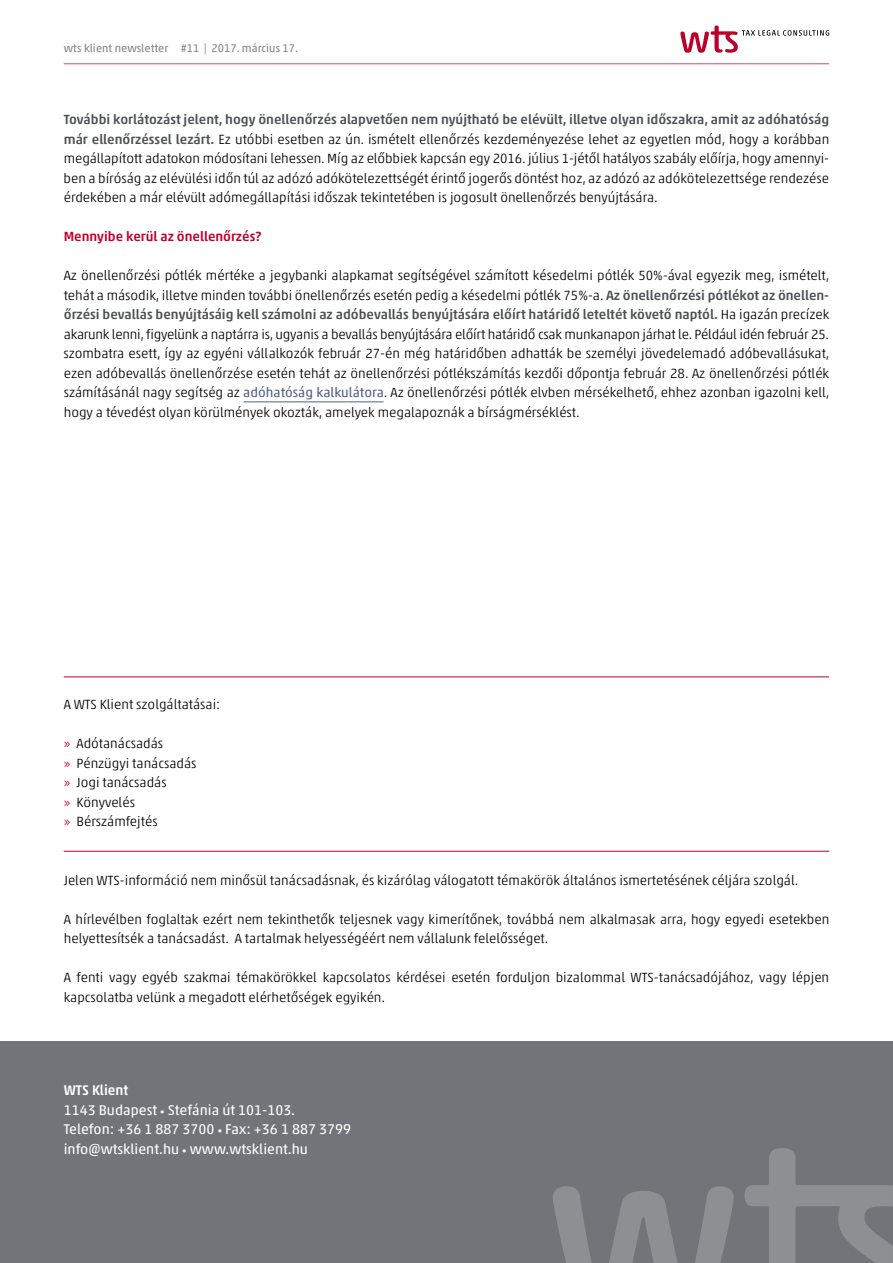
<style>
.page{position:relative;width:893px;height:1263px;background:#fff}
.page>*{position:absolute;margin:0;border:0;box-sizing:border-box;transform-origin:0 0}
.t1{font:14.25px/19.5px "Akko Pro";color:#fff}
.t2{font:300 13.5px/19.5px "Akko Pro";color:#000}
.t3{font:500 13.5px "Akko Pro";color:#be002d}
.t4{font:11.25px "Akko Pro";color:#838589}
.s1{font-weight:500;color:#4e5157}
.s2{font-weight:400;color:#516184}
.s3{color:#be002d}
.s4{font-weight:500}
.s5{font-size:9px}
.s6{font-family:"Akko Rounded Pro"}
</style>
<div class="page">
<hr style="left:64px;top:64px;width:765px;height:1px;background:#d24d6c">
<svg style="left:680px;top:26px;width:149px;height:27px"></svg>
<hr style="left:244px;top:401px;width:140px;height:1px;background:#516184">
<hr style="left:64px;top:851px;width:765px;height:1px;background:#be002d">
<hr style="left:64px;top:677px;width:765px;height:1px;background:#be002d">
<div style="left:0;top:1042px;width:893px;height:221px;background:#717479"></div>
<svg style="left:553px;top:1186px;width:181px;height:77px"></svg>
<svg style="left:744px;top:1148px;width:149px;height:115px"></svg>
<p class="t4" style="left:64px;top:42px;width:236px">wts klient newsletter #11 | 2017. március 17.</p>
<p class="t2" style="left:64px;top:109px;width:767px;text-align:justify"><span class="s1">További korlátozást jelent, hogy önellenőrzés alapvetően nem nyújtható be elévült, illetve olyan időszakra, amit az adóhatóság már ellenőrzéssel lezárt.</span> Ez utóbbi esetben az ún. ismételt ellenőrzés kezdeményezése lehet az egyetlen mód, hogy a korábban megállapított adatokon módosítani lehessen. Míg az előbbiek kapcsán egy 2016. július 1-jétől hatályos szabály előírja, hogy amennyi&shy;ben a bíróság az elévülési időn túl az adózó adókötelezettségét érintő jogerős döntést hoz, az adózó az adókötelezettsége rendezése érdekében a már elévült adómegállapítási időszak tekintetében is jogosult önellenőrzés benyújtására.</p>
<p class="t3" style="left:64px;top:228px;width:199px">Mennyibe kerül az önellenőrzés?</p>
<p class="t2" style="left:63px;top:265px;width:768px;text-align:justify">Az önellenőrzési pótlék mértéke a jegybanki alapkamat segítségével számított késedelmi pótlék 50%-ával egyezik meg, ismételt, tehát a második, illetve minden további önellenőrzés esetén pedig a késedelmi pótlék 75%-a. <span class="s1">Az önellenőrzési pótlékot az önellen&shy;őrzési bevallás benyújtásáig kell számolni az adóbevallás benyújtására előírt határidő leteltét követő naptól.</span> Ha igazán precízek akarunk lenni, figyelünk a naptárra is, ugyanis a bevallás benyújtására előírt határidő csak munkanapon járhat le. Például idén február 25. szombatra esett, így az egyéni vállalkozók február 27-én még határidőben adhatták be személyi jövedelemadó adóbevallásukat, ezen adóbevallás önellenőrzése esetén tehát az önellenőrzési pótlékszámítás kezdői dőpontja február 28. Az önellenőrzési pótlék számításánál nagy segítség az <span class="s2">adóhatóság kalkulátora</span>. Az önellenőrzési pótlék elvben mérsékelhető, ehhez azonban igazolni kell, hogy a tévedést olyan körülmények okozták, amelyek megalapoznák a bírságmérséklést.</p>
<p class="t2" style="left:64px;top:694px;width:158px">A WTS Klient szolgáltatásai:</p>
<p class="t2" style="left:64px;top:733px;width:134px"><span class="s3">»</span> Adótanácsadás<br><span class="s3">»</span> Pénzügyi tanácsadás <span class="s3">»</span> Jogi tanácsadás<br><span class="s3">»</span> Könyvelés<br><span class="s3">»</span> Bérszámfejtés</p>
<p class="t2" style="left:64px;top:870px;width:736px">Jelen WTS-információ nem minősül tanácsadásnak, és kizárólag válogatott témakörök általános ismertetésének céljára szolgál.</p>
<p class="t2" style="left:64px;top:909px;width:767px">A hírlevélben foglaltak ezért nem tekinthetők teljesnek vagy kimerítőnek, továbbá nem alkalmasak arra, hogy egyedi esetekben helyettesítsék a tanácsadást. A tartalmak helyességéért nem vállalunk felelősséget.</p>
<p class="t2" style="left:64px;top:967px;width:767px">A fenti vagy egyéb szakmai témakörökkel kapcsolatos kérdései esetén forduljon bizalommal WTS-tanácsadójához, vagy lépjen kapcsolatba velünk a megadott elérhetőségek egyikén.</p>
<p class="t1" style="left:64px;top:1080px;width:289px"><span class="s4">WTS Klient<br></span>1143 Budapest <span class="s5">•</span> Stefánia út 101-103.<br>Telefon: +36 1 887 3700 <span class="s5">•</span> Fax: +36 1 887 3799 <span class="s6">info</span>@wtsklient.hu <span class="s5">•</span> www.wtsklient.hu</p>
</div>
